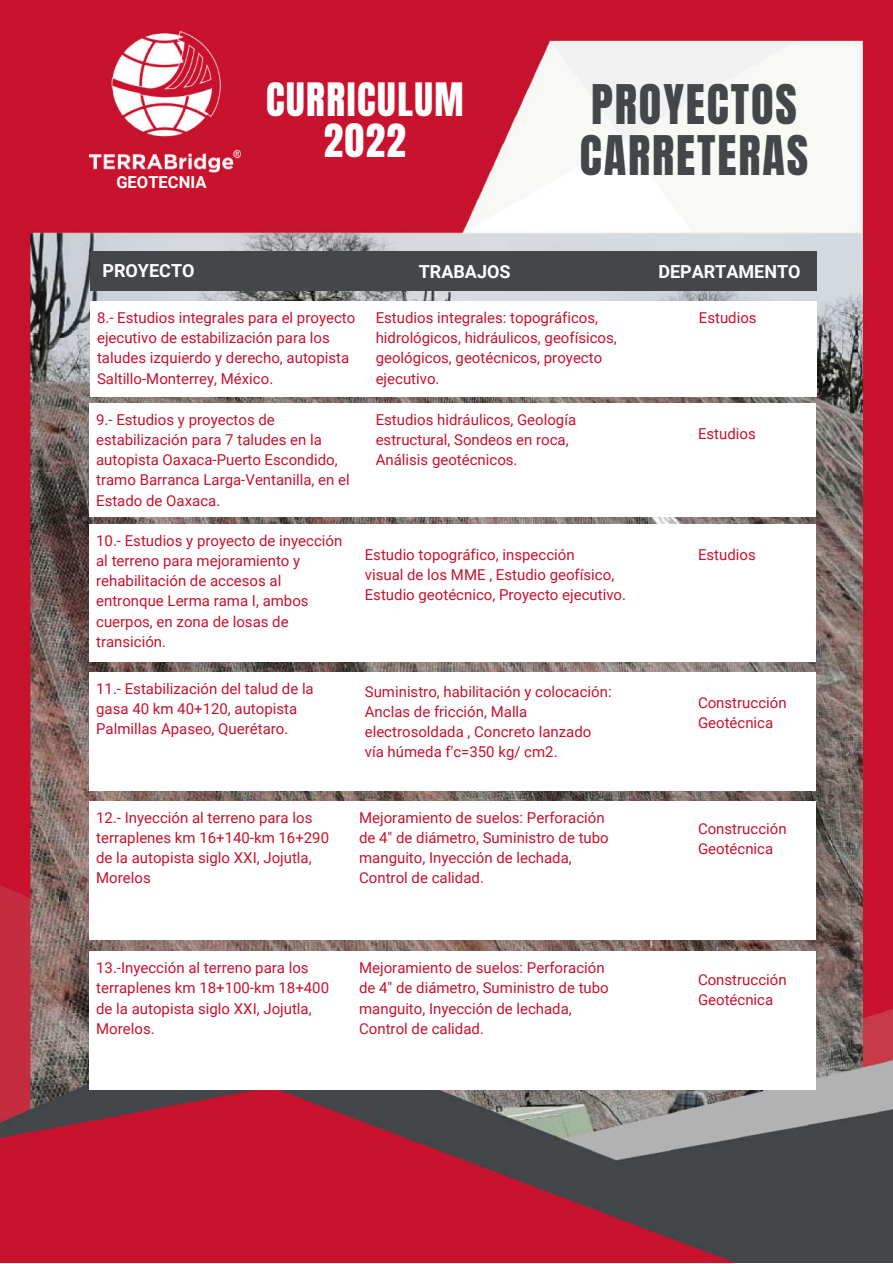
<style>
.page{position:relative;width:893px;height:1264px;background:#fff}
.page>*{position:absolute;margin:0;border:0;box-sizing:border-box;transform-origin:0 0}
.t1{font:46.5px/50.6px "Anton";letter-spacing:.04em;color:#44474a}
.t2{font:39.15px/41.5px "Anton";letter-spacing:.04em;color:#fff;text-align:center}
.t3{font:700 18px "Roboto";color:#fff}
.t4{font:700 16.5px "Roboto";color:#fff}
.t5{font:15px/20.2px "Roboto";color:#c8112d}
</style>
<div class="page">
<img style="left:0;top:0;width:892px;height:1262px">
<img style="left:89px;top:31px;width:151px;height:142px">
<div style="left:90px;top:251px;width:726px;height:40px;background:#44474a"></div>
<div style="left:90px;top:301px;width:726px;height:95px;background:#fff"></div>
<div style="left:89px;top:403px;width:726px;height:113px;background:#fff"></div>
<div style="left:89px;top:524px;width:726px;height:137px;background:#fff"></div>
<div style="left:89px;top:672px;width:726px;height:118px;background:#fff"></div>
<div style="left:89px;top:801px;width:726px;height:138px;background:#fff"></div>
<div style="left:89px;top:951px;width:726px;height:139px;background:#fff"></div>
<p class="t4" style="left:116px;top:173px;width:92px">GEOTECNIA</p>
<h2 class="t2" style="left:266px;top:79px;width:199px">CURRICULUM<br>2022</h2>
<h1 class="t1" style="left:579px;top:80px;width:230px">PROYECTOS<br>CARRETERAS</h1>
<p class="t3" style="left:102px;top:260px;width:93px">PROYECTO</p>
<p class="t3" style="left:419px;top:261px;width:93px">TRABAJOS</p>
<p class="t3" style="left:658px;top:261px;width:144px">DEPARTAMENTO</p>
<p class="t5" style="left:97px;top:308px;width:260px">8.- Estudios integrales para el proyecto ejecutivo de estabilización para los taludes izquierdo y derecho, autopista Saltillo-Monterrey, México.</p>
<p class="t5" style="left:375px;top:308px;width:242px">Estudios integrales: topográficos, hidrológicos, hidráulicos, geofísicos, geológicos, geotécnicos, proyecto ejecutivo.</p>
<p class="t5" style="left:698px;top:308px;width:59px">Estudios</p>
<p class="t5" style="left:96px;top:409px;width:255px">9.- Estudios y proyectos de estabilización para 7 taludes en la autopista Oaxaca-Puerto Escondido, tramo Barranca Larga-Ventanilla, en el<br>Estado de Oaxaca.</p>
<p class="t5" style="left:375px;top:409px;width:202px">Estudios hidráulicos, Geología estructural, Sondeos en roca,<br>Análisis geotécnicos.</p>
<p class="t5" style="left:698px;top:423px;width:59px">Estudios</p>
<p class="t5" style="left:96px;top:530px;width:248px">10.- Estudios y proyecto de inyección al terreno para mejoramiento y rehabilitación de accesos al entronque Lerma rama I, ambos cuerpos, en zona de losas de transición.</p>
<p class="t5" style="left:365px;top:544px;width:263px">Estudio topográfico, inspección<br>visual de los MME , Estudio geofísico,<br>Estudio geotécnico, Proyecto ejecutivo.</p>
<p class="t5" style="left:698px;top:544px;width:59px">Estudios</p>
<p class="t5" style="left:96px;top:678px;width:219px">11.- Estabilización del talud de la gasa 40 km 40+120, autopista<br>Palmillas Apaseo, Querétaro.</p>
<p class="t5" style="left:365px;top:681px;width:248px">Suministro, habilitación y colocación:<br>Anclas de fricción, Malla electrosoldada , Concreto lanzado vía húmeda f'c=350 kg/ cm2.</p>
<p class="t5" style="left:698px;top:693px;width:90px">Construcción<br>Geotécnica</p>
<p class="t5" style="left:96px;top:807px;width:234px">12.- Inyección al terreno para los terraplenes km 16+140-km 16+290 de la autopista siglo XXI, Jojutla,<br>Morelos</p>
<p class="t5" style="left:359px;top:807px;width:251px">Mejoramiento de suelos: Perforación de 4" de diámetro, Suministro de tubo manguito, Inyección de lechada,<br>Control de calidad.</p>
<p class="t5" style="left:698px;top:819px;width:90px">Construcción<br>Geotécnica</p>
<p class="t5" style="left:96px;top:957px;width:234px">13.-Inyección al terreno para los terraplenes km 18+100-km 18+400 de la autopista siglo XXI, Jojutla,<br>Morelos.</p>
<p class="t5" style="left:359px;top:957px;width:251px">Mejoramiento de suelos: Perforación de 4" de diámetro, Suministro de tubo manguito, Inyección de lechada,<br>Control de calidad.</p>
<p class="t5" style="left:698px;top:969px;width:90px">Construcción<br>Geotécnica</p>
</div>
